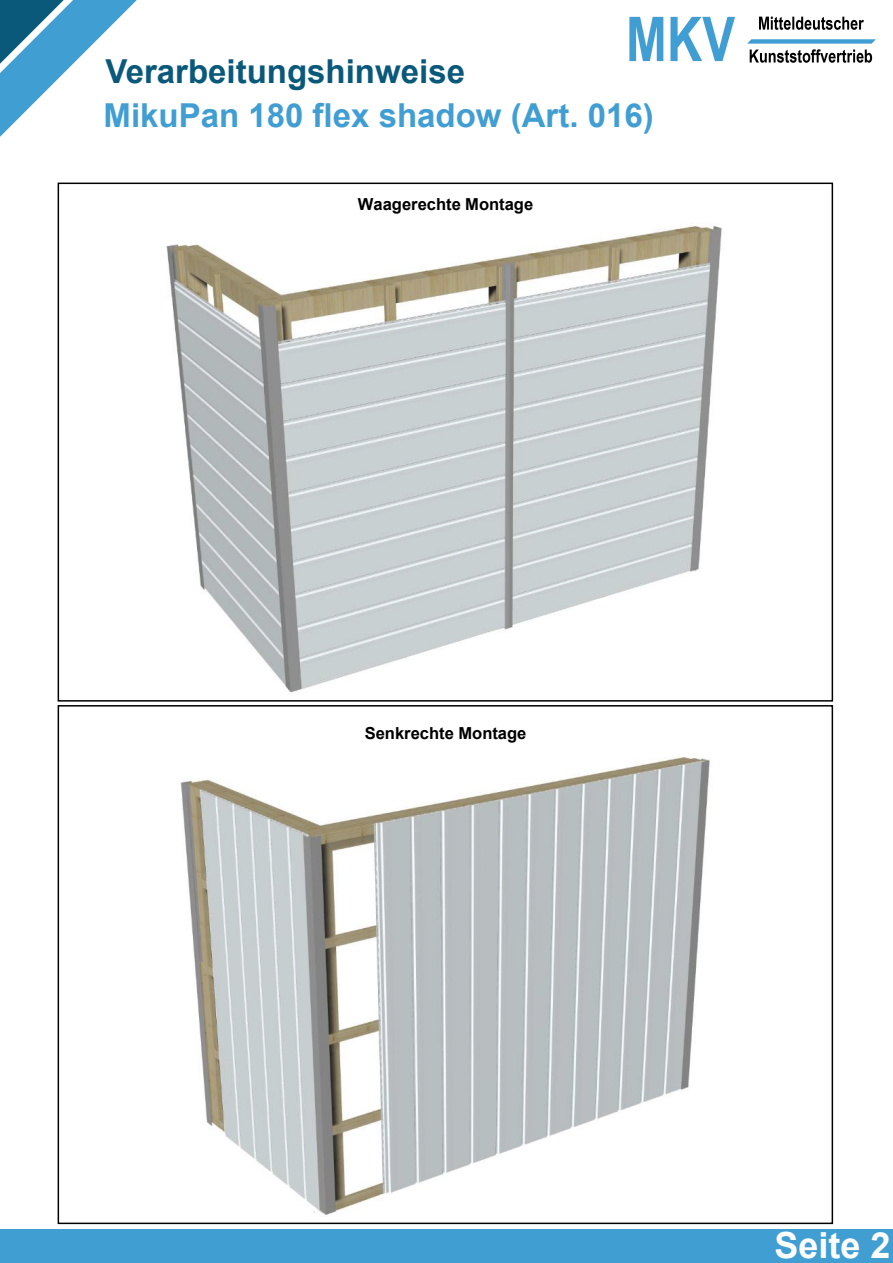
<style>
.page{position:relative;width:893px;height:1263px;background:#fff}
.page>*{position:absolute;margin:0;border:0;box-sizing:border-box;transform-origin:0 0}
.t1{font:700 36px "Arial";color:#fff}
.t2{font:700 33px "Arial";color:#409ed3}
.t3{font:700 33px "Arial";color:#0a587a}
.t4{font:700 16.5px "Arial";color:#000}
</style>
<div class="page">
<img style="left:166px;top:225px;width:556px;height:468px">
<img style="left:180px;top:757px;width:530px;height:458px">
<svg style="left:0;top:0;width:137px;height:137px"></svg>
<img style="left:629px;top:16px;width:247px;height:47px">
<div style="left:0;top:1229px;width:893px;height:34px;background:#409ed3"></div>
<h2 class="t3" style="left:106px;top:48px;width:361px">Verarbeitungshinweise</h2>
<h2 class="t2" style="left:104px;top:92px;width:552px">MikuPan 180 flex shadow (Art. 016)</h2>
<p class="t4" style="left:358px;top:192px;width:177px">Waagerechte Montage</p>
<p class="t4" style="left:365px;top:722px;width:163px">Senkrechte Montage</p>
<h1 class="t1" style="left:774px;top:1220px;width:118px">Seite 2</h1>
</div>
